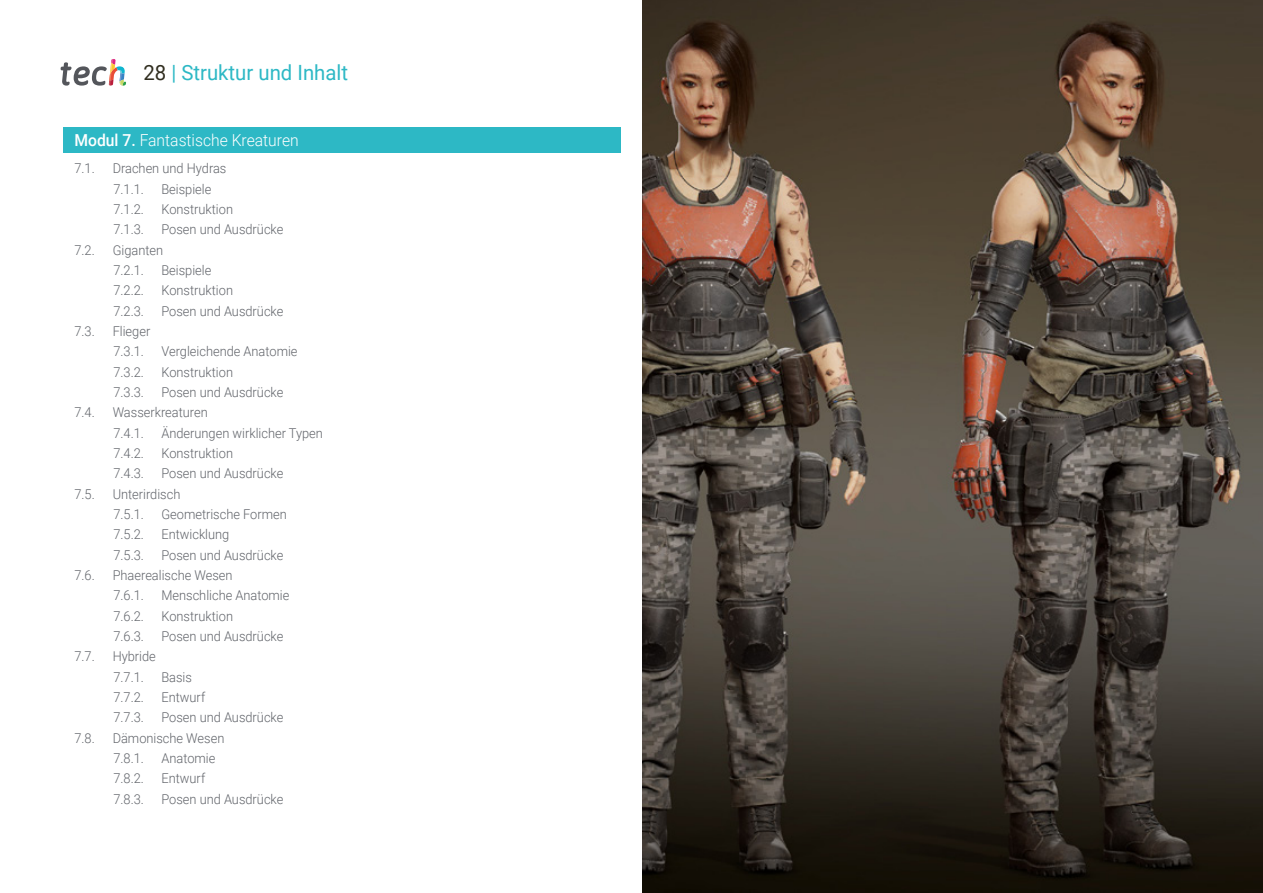
<style>
.page{position:relative;width:1263px;height:893px;background:#fff}
.page>*{position:absolute;margin:0;border:0;box-sizing:border-box;transform-origin:0 0}
.t1{font:21px "Roboto";color:#2db8c5}
.t2{font:300 16.5px "Roboto";color:#fff;scale:.95 1}
.t3{font:300 13.5px/20.4px "Roboto";color:#61646a;scale:.95 1}
.s1{color:#312e20}
.s2{font-weight:500}
</style>
<div class="page">
<svg style="left:61px;top:59px;width:65px;height:27px"></svg>
<div style="left:63px;top:128px;width:558px;height:25px;background:#2db8c5"></div>
<img style="left:642px;top:0;width:621px;height:893px">
<h1 class="t1" style="left:144px;top:57px;width:206px"><span class="s1">28</span> | Struktur und Inhalt</h1>
<p class="t2" style="left:74px;top:129px;width:238px"><span class="s2">Modul 7.</span> Fantastische Kreaturen</p>
<p class="t3" style="left:74px;top:158px;width:23px">7.1.</p>
<p class="t3" style="left:113px;top:158px;width:121px">Drachen und Hydras<br>7.1.1.</p>
<p class="t3" style="left:161px;top:178px;width:54px">Beispiele</p>
<p class="t3" style="left:113px;top:199px;width:34px">7.1.2.</p>
<p class="t3" style="left:161px;top:199px;width:77px">Konstruktion</p>
<p class="t3" style="left:113px;top:219px;width:34px">7.1.3.</p>
<p class="t3" style="left:161px;top:219px;width:130px">Posen und Ausdrücke</p>
<p class="t3" style="left:74px;top:239px;width:23px">7.2.</p>
<p class="t3" style="left:113px;top:239px;width:55px">Giganten<br>7.2.1.</p>
<p class="t3" style="left:161px;top:260px;width:54px">Beispiele</p>
<p class="t3" style="left:113px;top:280px;width:34px">7.2.2.</p>
<p class="t3" style="left:161px;top:280px;width:77px">Konstruktion</p>
<p class="t3" style="left:113px;top:300px;width:34px">7.2.3.</p>
<p class="t3" style="left:161px;top:300px;width:130px">Posen und Ausdrücke</p>
<p class="t3" style="left:74px;top:321px;width:23px">7.3.</p>
<p class="t3" style="left:113px;top:321px;width:41px">Flieger<br>7.3.1.</p>
<p class="t3" style="left:161px;top:341px;width:145px">Vergleichende Anatomie</p>
<p class="t3" style="left:113px;top:361px;width:34px">7.3.2.</p>
<p class="t3" style="left:161px;top:361px;width:77px">Konstruktion</p>
<p class="t3" style="left:113px;top:382px;width:34px">7.3.3.</p>
<p class="t3" style="left:161px;top:382px;width:130px">Posen und Ausdrücke</p>
<p class="t3" style="left:74px;top:402px;width:23px">7.4.</p>
<p class="t3" style="left:113px;top:402px;width:102px">Wasserkreaturen<br>7.4.1.</p>
<p class="t3" style="left:161px;top:422px;width:172px">Änderungen wirklicher Typen</p>
<p class="t3" style="left:113px;top:443px;width:34px">7.4.2.</p>
<p class="t3" style="left:161px;top:443px;width:77px">Konstruktion</p>
<p class="t3" style="left:113px;top:463px;width:34px">7.4.3.</p>
<p class="t3" style="left:161px;top:463px;width:130px">Posen und Ausdrücke</p>
<p class="t3" style="left:74px;top:483px;width:23px">7.5.</p>
<p class="t3" style="left:113px;top:483px;width:73px">Unterirdisch<br>7.5.1.</p>
<p class="t3" style="left:161px;top:504px;width:133px">Geometrische Formen</p>
<p class="t3" style="left:113px;top:524px;width:34px">7.5.2.</p>
<p class="t3" style="left:161px;top:524px;width:73px">Entwicklung</p>
<p class="t3" style="left:113px;top:544px;width:34px">7.5.3.</p>
<p class="t3" style="left:161px;top:544px;width:130px">Posen und Ausdrücke</p>
<p class="t3" style="left:74px;top:565px;width:23px">7.6.</p>
<p class="t3" style="left:113px;top:565px;width:128px">Phaerealische Wesen<br>7.6.1.</p>
<p class="t3" style="left:161px;top:585px;width:136px">Menschliche Anatomie</p>
<p class="t3" style="left:113px;top:605px;width:34px">7.6.2.</p>
<p class="t3" style="left:161px;top:605px;width:77px">Konstruktion</p>
<p class="t3" style="left:113px;top:626px;width:34px">7.6.3.</p>
<p class="t3" style="left:161px;top:626px;width:130px">Posen und Ausdrücke</p>
<p class="t3" style="left:74px;top:646px;width:23px">7.7.</p>
<p class="t3" style="left:113px;top:646px;width:47px">Hybride<br>7.7.1.</p>
<p class="t3" style="left:161px;top:666px;width:34px">Basis</p>
<p class="t3" style="left:113px;top:687px;width:34px">7.7.2.</p>
<p class="t3" style="left:161px;top:687px;width:48px">Entwurf</p>
<p class="t3" style="left:113px;top:707px;width:34px">7.7.3.</p>
<p class="t3" style="left:161px;top:707px;width:130px">Posen und Ausdrücke</p>
<p class="t3" style="left:74px;top:727px;width:23px">7.8.</p>
<p class="t3" style="left:113px;top:727px;width:119px">Dämonische Wesen<br>7.8.1.</p>
<p class="t3" style="left:161px;top:748px;width:58px">Anatomie</p>
<p class="t3" style="left:113px;top:768px;width:34px">7.8.2.</p>
<p class="t3" style="left:161px;top:768px;width:48px">Entwurf</p>
<p class="t3" style="left:113px;top:788px;width:34px">7.8.3.</p>
<p class="t3" style="left:161px;top:788px;width:130px">Posen und Ausdrücke</p>
</div>
